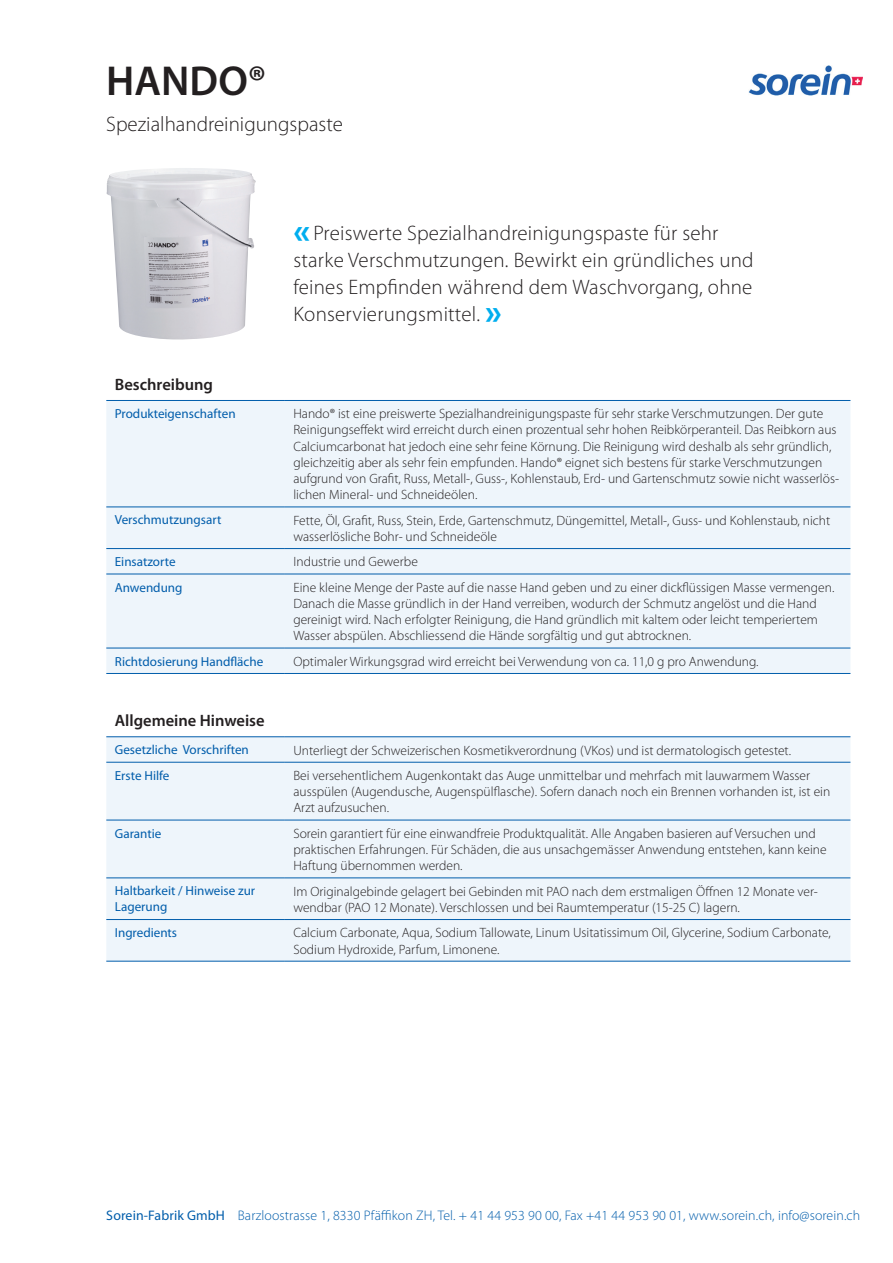
<style>
.page{position:relative;width:893px;height:1263px;background:#fff}
.page>*{position:absolute;margin:0;border:0;box-sizing:border-box;transform-origin:0 0}
.t1{font:600 42px "Myriad Pro";color:#231f20}
.t2{font:300 21px/27px "Myriad Pro";letter-spacing:.01em;color:#231f20}
.t3{font:600 16.5px "Myriad Pro";color:#231f20}
.t4{font:300 13.8px "Myriad Pro";letter-spacing:.01em;color:#015dab}
.t5{font:300 13.5px/16.2px "Myriad Pro";color:#231f20}
.t6{font:13.2px/15.8px "Myriad Pro";color:#015dab}
.s1{font-weight:700;font-size:36px;color:#00aeef}
.s2{font-weight:400}
</style>
<div class="page">
<img style="left:749px;top:66px;width:113px;height:29px">
<div style="left:106px;top:401px;width:744px;height:272px;background:#eef5fb"></div>
<hr style="left:106px;top:400px;width:179px;height:1px;background:#015dab">
<hr style="left:285px;top:400px;width:565px;height:1px;background:#015dab">
<hr style="left:106px;top:507px;width:179px;height:1px;background:#015dab">
<hr style="left:285px;top:507px;width:565px;height:1px;background:#015dab">
<hr style="left:106px;top:548px;width:179px;height:1px;background:#015dab">
<hr style="left:285px;top:548px;width:565px;height:1px;background:#015dab">
<hr style="left:106px;top:574px;width:179px;height:1px;background:#015dab">
<hr style="left:285px;top:574px;width:565px;height:1px;background:#015dab">
<hr style="left:106px;top:648px;width:179px;height:1px;background:#015dab">
<hr style="left:285px;top:648px;width:565px;height:1px;background:#015dab">
<hr style="left:106px;top:673px;width:179px;height:1px;background:#015dab">
<hr style="left:285px;top:673px;width:565px;height:1px;background:#015dab">
<div style="left:106px;top:737px;width:744px;height:224px;background:#eef5fb"></div>
<hr style="left:106px;top:736px;width:179px;height:1px;background:#015dab">
<hr style="left:285px;top:736px;width:565px;height:1px;background:#015dab">
<hr style="left:106px;top:762px;width:179px;height:1px;background:#015dab">
<hr style="left:285px;top:762px;width:565px;height:1px;background:#015dab">
<hr style="left:106px;top:820px;width:179px;height:1px;background:#015dab">
<hr style="left:285px;top:820px;width:565px;height:1px;background:#015dab">
<hr style="left:106px;top:878px;width:179px;height:1px;background:#015dab">
<hr style="left:285px;top:878px;width:565px;height:1px;background:#015dab">
<hr style="left:106px;top:919px;width:179px;height:1px;background:#015dab">
<hr style="left:285px;top:919px;width:565px;height:1px;background:#015dab">
<hr style="left:106px;top:961px;width:179px;height:1px;background:#015dab">
<hr style="left:285px;top:961px;width:565px;height:1px;background:#015dab">
<img style="left:107px;top:168px;width:149px;height:172px">
<h1 class="t1" style="left:106px;top:54px;width:162px">HANDO®</h1>
<h2 class="t2" style="left:106px;top:110px;width:238px">Spezialhandreinigungspaste</h2>
<h2 class="t2" style="left:293px;top:219px;width:462px"><span class="s1">«</span> Preiswerte Spezialhandreinigungspaste für sehr starke Verschmutzungen. Bewirkt ein gründliches und feines Empfinden während dem Waschvorgang, ohne Konservierungsmittel. <span class="s1">»</span></h2>
<p class="t3" style="left:115px;top:374px;width:100px">Beschreibung</p>
<p class="t6" style="left:115px;top:405px;width:122px">Produkteigenschaften</p>
<p class="t5" style="left:293px;top:405px;width:547px">Hando® ist eine preiswerte Spezialhandreinigungspaste für sehr starke Verschmutzungen. Der gute Reinigungseffekt wird erreicht durch einen prozentual sehr hohen Reibkörperanteil. Das Reibkorn aus Calciumcarbonat hat jedoch eine sehr feine Körnung. Die Reinigung wird deshalb als sehr gründlich, gleichzeitig aber als sehr fein empfunden. Hando® eignet sich bestens für starke Verschmutzungen aufgrund von Grafit, Russ, Metall-, Guss-, Kohlenstaub, Erd- und Gartenschmutz sowie nicht wasserlös&shy;lichen Mineral- und Schneideölen.</p>
<p class="t6" style="left:115px;top:512px;width:108px">Verschmutzungsart</p>
<p class="t5" style="left:293px;top:512px;width:538px">Fette, Öl, Grafit, Russ, Stein, Erde, Gartenschmutz, Düngemittel, Metall-, Guss- und Kohlenstaub, nicht wasserlösliche Bohr- und Schneideöle</p>
<p class="t6" style="left:115px;top:553px;width:62px">Einsatzorte</p>
<p class="t5" style="left:293px;top:554px;width:126px">Industrie und Gewerbe</p>
<p class="t6" style="left:115px;top:579px;width:69px">Anwendung</p>
<p class="t5" style="left:293px;top:579px;width:542px">Eine kleine Menge der Paste auf die nasse Hand geben und zu einer dickflüssigen Masse vermengen.<br>Danach die Masse gründlich in der Hand verreiben, wodurch der Schmutz angelöst und die Hand gereinigt wird. Nach erfolgter Reinigung, die Hand gründlich mit kaltem oder leicht temperiertem Wasser abspülen. Abschliessend die Hände sorgfältig und gut abtrocknen.</p>
<p class="t6" style="left:115px;top:653px;width:150px">Richtdosierung Handfläche</p>
<p class="t5" style="left:293px;top:653px;width:467px">Optimaler Wirkungsgrad wird erreicht bei Verwendung von ca. 11,0 g pro Anwendung.</p>
<p class="t3" style="left:115px;top:710px;width:151px">Allgemeine Hinweise</p>
<p class="t6" style="left:115px;top:742px;width:136px">Gesetzliche Vorschriften</p>
<p class="t5" style="left:293px;top:742px;width:499px">Unterliegt der Schweizerischen Kosmetikverordnung (VKos) und ist dermatologisch getestet.</p>
<p class="t6" style="left:115px;top:767px;width:56px">Erste Hilfe</p>
<p class="t5" style="left:293px;top:767px;width:538px">Bei versehentlichem Augenkontakt das Auge unmittelbar und mehrfach mit lauwarmem Wasser ausspülen (Augendusche, Augenspülflasche). Sofern danach noch ein Brennen vorhanden ist, ist ein<br>Arzt aufzusuchen.</p>
<p class="t6" style="left:115px;top:825px;width:48px">Garantie</p>
<p class="t5" style="left:293px;top:825px;width:535px">Sorein garantiert für eine einwandfreie Produktqualität. Alle Angaben basieren auf Versuchen und praktischen Erfahrungen. Für Schäden, die aus unsachgemässer Anwendung entstehen, kann keine<br>Haftung übernommen werden.</p>
<p class="t6" style="left:115px;top:883px;width:142px">Haltbarkeit / Hinweise zur<br>Lagerung</p>
<p class="t5" style="left:293px;top:883px;width:526px">Im Originalgebinde gelagert bei Gebinden mit PAO nach dem erstmaligen Öffnen 12 Monate ver&shy;wendbar (PAO 12 Monate). Verschlossen und bei Raumtemperatur (15-25 C) lagern.</p>
<p class="t6" style="left:115px;top:924px;width:64px">Ingredients</p>
<p class="t5" style="left:293px;top:924px;width:539px">Calcium Carbonate, Aqua, Sodium Tallowate, Linum Usitatissimum Oil, Glycerine, Sodium Carbonate,<br>Sodium Hydroxide, Parfum, Limonene.</p>
<p class="t4" style="left:106px;top:1207px;width:755px"><span class="s2">Sorein-Fabrik GmbH</span> Barzloostrasse 1, 8330 Pfäffikon ZH, Tel. + 41 44 953 90 00, Fax +41 44 953 90 01, www.sorein.ch, info@sorein.ch</p>
</div>
